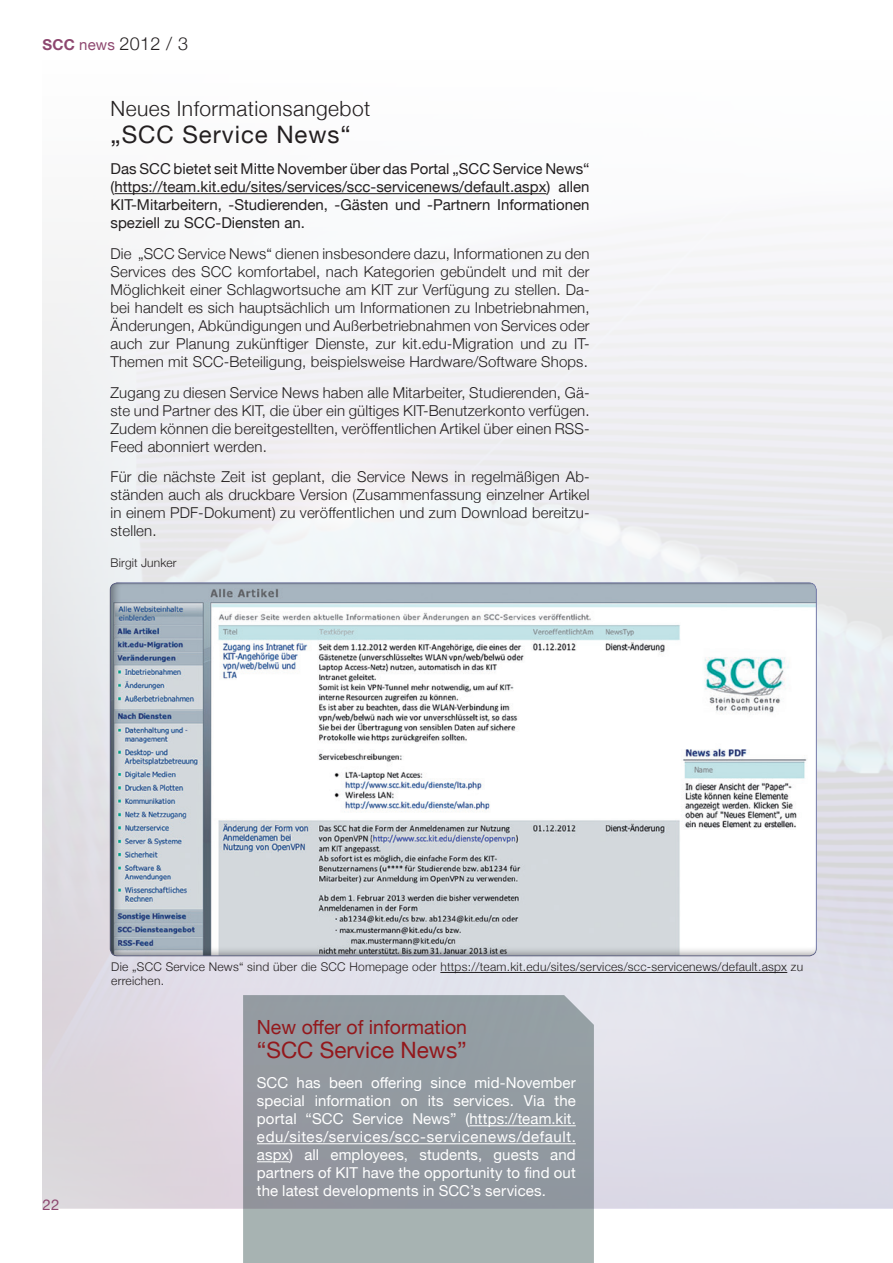
<style>
.page{position:relative;width:893px;height:1263px;background:#fff}
.page>*{position:absolute;margin:0;border:0;box-sizing:border-box;transform-origin:0 0}
.t1{font:24px "Helvetica Neue";letter-spacing:.04em;color:#231f20}
.t2{font:22.5px "Helvetica Neue";color:#93181c}
.t3{font:300 21px "Helvetica Neue";letter-spacing:.02em;color:#231f20}
.t4{font:19.5px "Helvetica Neue";color:#93181c}
.t5{font:300 18px "Helvetica Neue";color:#231f20}
.Absatzformat_6{font:300 15px/18px "Helvetica Neue";letter-spacing:.01em;color:#231f20;text-align:justify}
.t6{font:15px/18px "Helvetica Neue";letter-spacing:.005em;color:#fff;text-align:justify}
.Absatzformat_6-2{font:15px/18px "Helvetica Neue";color:#231f20;text-align:justify}
.t7{font:15px "Helvetica Neue";color:#8d476f}
.t8{font:300 12px/13.5px "Helvetica Neue";letter-spacing:.02em;color:#231f20}
.s1{font-weight:700;font-size:15px;color:#8d476f}
.s2{font-weight:400;font-size:15px;color:#8d476f}
</style>
<div class="page">
<svg style="left:243px;top:995px;width:351px;height:268px;background:#979fa4"></svg>
<hr style="left:114px;top:193px;width:432px;height:1px;background:#231f20">
<hr style="left:440px;top:972px;width:347px;height:1px;background:#231f20">
<div style="left:107px;top:581px;width:710px;height:375px;background:#231f20;opacity:.39"></div>
<hr style="left:469px;top:1125px;width:107px;height:1px;background:#fff">
<hr style="left:257px;top:1143px;width:319px;height:1px;background:#fff">
<hr style="left:257px;top:1161px;width:32px;height:1px;background:#fff">
<p class="t5" style="left:43px;top:29px;width:147px"><span class="s1">SCC</span> <span class="s2">news</span> 2012 / 3</p>
<p class="t3" style="left:111px;top:92px;width:261px">Neues Informationsangebot</p>
<p class="t1" style="left:111px;top:114px;width:242px">„SCC Service News“</p>
<p class="Absatzformat_6-2" style="left:111px;top:159px;width:481px">Das SCC bietet seit Mitte November über das Portal „SCC Service News“ (https://team.kit.edu/sites/services/scc-servicenews/default.aspx) allen KIT-Mitarbeitern, -Studierenden, -Gästen und -Partnern Informationen speziell zu SCC-Diensten an.</p>
<p class="Absatzformat_6" style="left:111px;top:244px;width:481px">Die „SCC Service News“ dienen insbesondere dazu, Informationen zu den Services des SCC komfortabel, nach Kategorien gebündelt und mit der Möglichkeit einer Schlagwortsuche am KIT zur Verfügung zu stellen. Da&shy;bei handelt es sich hauptsächlich um Informationen zu Inbetriebnahmen, Änderungen, Abkündigungen und Außerbetriebnahmen von Services oder auch zur Planung zukünftiger Dienste, zur kit.edu-Migration und zu IT-Themen mit SCC-Beteiligung, beispielsweise Hardware/Software Shops.</p>
<p class="Absatzformat_6" style="left:111px;top:382px;width:481px">Zugang zu diesen Service News haben alle Mitarbeiter, Studierenden, Gä&shy;ste und Partner des KIT, die über ein gültiges KIT-Benutzerkonto verfügen.<br>Zudem können die bereitgestellten, veröffentlichen Artikel über einen RSS-Feed abonniert werden.</p>
<p class="Absatzformat_6" style="left:111px;top:467px;width:481px">Für die nächste Zeit ist geplant, die Service News in regelmäßigen Ab&shy;ständen auch als druckbare Version (Zusammenfassung einzelner Artikel in einem PDF-Dokument) zu veröffentlichen und zum Download bereitzu&shy;stellen.</p>
<p class="t8" style="left:111px;top:555px;width:68px">Birgit Junker</p>
<p class="t7" style="left:43px;top:1192px;width:18px">22</p>
<p class="t8" style="left:111px;top:959px;width:693px">Die „SCC Service News“ sind über die SCC Homepage oder https://team.kit.edu/sites/services/scc-servicenews/default.aspx zu erreichen.</p>
<p class="t4" style="left:257px;top:1010px;width:212px">New offer of information</p>
<p class="t2" style="left:257px;top:1030px;width:211px">“SCC Service News”</p>
<p class="t6" style="left:257px;top:1073px;width:320px">SCC has been offering since mid-November special information on its services. Via the portal “SCC Service News” (https://team.kit. edu/sites/services/scc-servicenews/default. aspx) all employees, students, guests and partners of KIT have the opportunity to find out the latest developments in SCC’s services.</p>
</div>
